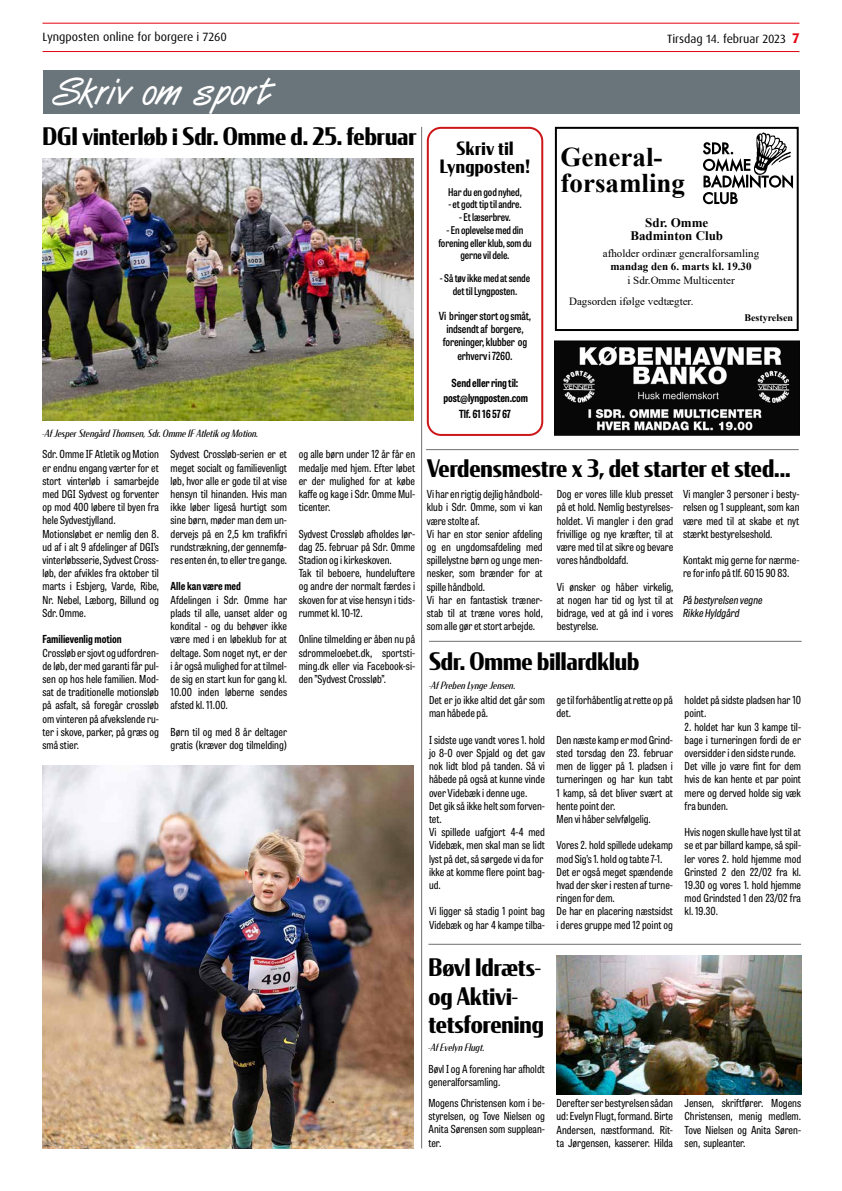
<style>
.page{position:relative;width:842px;height:1191px;background:#fff}
.page>*{position:absolute;margin:0;border:0;box-sizing:border-box;transform-origin:0 0}
.t1{font:37px "Van Dijk";color:#fff}
.t2{font:700 27px/26px "Times New Roman";color:#000}
.t3{font:700 24px/28.8px "Condor Cond";color:#000}
.t4{font:700 18.3px/18.3px "Condor Cond";letter-spacing:.02em;color:#000;text-align:center}
.t5{font:700 13px/13px "Times New Roman";color:#000;text-align:center}
.t6{font:12px "Dax Pro";color:#000}
.t7{font:600 11.2px/13.4px "Tablet Gothic Condensed";letter-spacing:-.01em;color:#000;text-align:center}
.t8{font:700 11.2px/15.2px "Tablet Gothic Condensed";letter-spacing:-.01em;color:#000;text-align:center}
.t9{font:11px/13.2px "Tablet Gothic Condensed";color:#000}
.t10{font:11px/21px "Times New Roman";color:#000}
.t11{font:700 11px "Tablet Gothic Condensed";color:#000}
.t12{font:italic 11px/13.2px "Tablet Gothic Condensed";color:#000}
.t13{font:700 11px "Times New Roman";color:#000}
.t14{font:600 10.6px/12.8px "Tablet Gothic Condensed";letter-spacing:-.01em;color:#000;text-align:center}
.t15{font:italic 10px "Condor Cond";letter-spacing:.02em;color:#000}
.t16{font:700 10px "Times New Roman";color:#000}
.s1{font-weight:700;font-size:14px;color:#e30312}
</style>
<div class="page">
<hr style="left:43px;top:23px;width:756px;height:1px;background:#e30312">
<hr style="left:43px;top:51px;width:756px;height:1px;background:#e30312">
<div style="left:43px;top:71px;width:757px;height:43px;background:#69747b"></div>
<img style="left:555px;top:340px;width:244px;height:96px">
<img style="left:43px;top:765px;width:371px;height:383px">
<img style="left:43px;top:158px;width:371px;height:262px">
<hr style="left:421px;top:127px;width:1px;height:1021px;background:#6f6f6f">
<hr style="left:428px;top:943px;width:373px;height:1px;background:#6f6f6f">
<img style="left:556px;top:955px;width:245px;height:139px">
<hr style="left:429px;top:641px;width:373px;height:1px;background:#6f6f6f">
<div style="left:555px;top:127px;width:244px;height:204px;border:2px solid #000"></div>
<svg style="left:703px;top:132px;width:90px;height:72px"></svg>
<hr style="left:426px;top:449px;width:373px;height:1px;background:#6f6f6f">
<div style="left:427px;top:127px;width:116px;height:309px;border:2px solid #cd1618;border-radius:13px"></div>
<p class="t6" style="left:43px;top:29px;width:186px">Lyngposten online for borgere i 7260</p>
<p class="t6" style="left:667px;top:31px;width:134px">Tirsdag 14. februar 2023 <span class="s1">7</span></p>
<h1 class="t1" style="left:50px;top:68px;width:221px">Skriv om sport</h1>
<h3 class="t3" style="left:43px;top:122px;width:375px">DGI vinterløb i Sdr. Omme d. 25. februar</h3>
<p class="t15" style="left:43px;top:427px;width:218px">-Af Jesper Stengård Thomsen, Sdr. Omme IF Atletik og Motion.</p>
<p class="t9" style="left:43px;top:447px;width:118px">Sdr. Omme IF Atletik og Motion er endnu engang værter for et stort vinterløb i samarbejde med DGI Sydvest og forventer op mod 400 løbere til byen fra hele Sydvestjylland.<br>Motionsløbet er nemlig den 8. ud af i alt 9 afdelinger af DGI’s vinterløbsserie, Sydvest Cross&shy;løb, der afvikles fra oktober til marts i Esbjerg, Varde, Ribe,<br>Nr. Nebel, Læborg, Billund og<br>Sdr. Omme.</p>
<p class="t11" style="left:43px;top:631px;width:81px">Familievenlig motion</p>
<p class="t9" style="left:43px;top:645px;width:118px;text-align:justify">Crossløb er sjovt og udfordren&shy;de løb, der med garanti får pul&shy;sen op hos hele familien. Mod&shy;sat de traditionelle motionsløb på asfalt, så foregår crossløb om vinteren på afvekslende ru&shy;ter i skove, parker, på græs og små stier.</p>
<p class="t9" style="left:171px;top:447px;width:118px;text-align:justify">Sydvest Crossløb-serien er et meget socialt og familievenligt løb, hvor alle er gode til at vise hensyn til hinanden. Hvis man ikke løber ligeså hurtigt som sine børn, møder man dem un&shy;dervejs på en 2,5 km trafikfri rundstrækning, der gennemfø&shy;res enten én, to eller tre gange.</p>
<p class="t11" style="left:171px;top:579px;width:72px">Alle kan være med</p>
<p class="t9" style="left:171px;top:592px;width:118px;text-align:justify">Afdelingen i Sdr. Omme har plads til alle, uanset alder og kondital - og du behøver ikke være med i en løbeklub for at deltage. Som noget nyt, er der i år også mulighed for at tilmel&shy;de sig en start kun for gang kl.<br>10.00 inden løberne sendes afsted kl. 11.00.</p>
<p class="t9" style="left:171px;top:724px;width:118px">Børn til og med 8 år deltager gratis (kræver dog tilmelding)</p>
<p class="t9" style="left:299px;top:447px;width:118px;text-align:justify">og alle børn under 12 år får en medalje med hjem. Efter løbet er der mulighed for at købe kaffe og kage i Sdr. Omme Mul&shy;ticenter.</p>
<p class="t9" style="left:299px;top:526px;width:118px">Sydvest Crossløb afholdes lør&shy;dag 25. februar på Sdr. Omme<br>Stadion og i kirkeskoven.<br>Tak til beboere, hundeluftere og andre der normalt færdes i skoven for at vise hensyn i tids&shy;rummet kl. 10-12.</p>
<p class="t9" style="left:299px;top:632px;width:118px;text-align:justify">Online tilmelding er åben nu på sdrommeloebet.dk, sportsti&shy;ming.dk eller via Facebook-si&shy;den ”Sydvest Crossløb”.</p>
<h3 class="t4" style="left:440px;top:139px;width:92px">Skriv til<br>Lyngposten!</h3>
<p class="t14" style="left:448px;top:185px;width:75px">Har du en god nyhed,</p>
<p class="t14" style="left:448px;top:198px;width:75px">- et godt tip til andre.</p>
<p class="t14" style="left:459px;top:210px;width:53px">- Et læserbrev.</p>
<p class="t14" style="left:438px;top:223px;width:95px">- En oplevelse med din forening eller klub, som du gerne vil dele.</p>
<p class="t14" style="left:440px;top:272px;width:92px">- Så tøv ikke med at sende det til Lyngposten.</p>
<p class="t7" style="left:439px;top:308px;width:94px">Vi bringer stort og småt, indsendt af borgere, foreninger, klubber og erhverv i 7260.</p>
<p class="t8" style="left:443px;top:374px;width:86px">Send eller ring til: post@lyngposten.com</p>
<p class="t8" style="left:459px;top:406px;width:53px">Tlf. 61 16 57 67</p>
<h2 class="t2" style="left:561px;top:143px;width:126px">General&shy;forsamling</h2>
<p class="t5" style="left:630px;top:216px;width:94px">Sdr. Omme<br>Badminton Club</p>
<p class="t10" style="left:603px;top:242px;width:158px">afholder ordinær generalforsamling</p>
<p class="t13" style="left:610px;top:259px;width:143px">mandag den 6. marts kl. 19.30</p>
<p class="t10" style="left:569px;top:269px;width:167px;text-indent:58px">i Sdr.Omme Multicenter<br>Dagsorden ifølge vedtægter.</p>
<p class="t16" style="left:744px;top:310px;width:50px">Bestyrelsen</p>
<h3 class="t3" style="left:427px;top:453px;width:365px">Verdensmestre x 3, det starter et sted...</h3>
<p class="t9" style="left:427px;top:487px;width:117px">Vi har en rigtig dejlig håndbold&shy;klub i Sdr. Omme, som vi kan være stolte af.<br>Vi har en stor senior afdeling og en ungdomsafdeling med spillelystne børn og unge men&shy;nesker, som brænder for at spille håndbold.<br>Vi har en fantastisk træner&shy;stab til at træne vores hold, som alle gør et stort arbejde.</p>
<p class="t9" style="left:557px;top:487px;width:118px;text-align:justify">Dog er vores lille klub presset på et hold. Nemlig bestyrelses&shy;holdet. Vi mangler i den grad frivillige og nye kræfter, til at være med til at sikre og bevare vores håndboldafd.</p>
<p class="t9" style="left:557px;top:579px;width:118px;text-align:justify">Vi ønsker og håber virkelig, at nogen har tid og lyst til at bidrage, ved at gå ind i vores bestyrelse.</p>
<h3 class="t3" style="left:429px;top:646px;width:212px">Sdr. Omme billardklub</h3>
<p class="t15" style="left:429px;top:678px;width:88px">-Af Preben Lynge Jensen.</p>
<p class="t9" style="left:429px;top:693px;width:117px">Det er jo ikke altid det går som man håbede på.</p>
<p class="t9" style="left:429px;top:732px;width:117px">I sidste uge vandt vores 1. hold jo 8-0 over Spjald og det gav nok lidt blod på tanden. Så vi håbede på også at kunne vinde over Videbæk i denne uge.<br>Det gik så ikke helt som forven&shy;tet.<br>Vi spillede uafgjort 4-4 med<br>Videbæk, men skal man se lidt lyst på det, så sørgede vi da for ikke at komme flere point bag&shy;ud.</p>
<p class="t9" style="left:429px;top:904px;width:117px">Vi ligger så stadig 1 point bag<br>Videbæk og har 4 kampe tilba-</p>
<p class="t9" style="left:556px;top:693px;width:118px">ge til forhåbentlig at rette op på det.</p>
<p class="t9" style="left:556px;top:732px;width:118px">Den næste kamp er mod Grind&shy;sted torsdag den 23. februar men de ligger på 1. pladsen i turneringen og har kun tabt<br>1 kamp, så det bliver svært at hente point der.<br>Men vi håber selvfølgelig.</p>
<p class="t9" style="left:556px;top:838px;width:118px">Vores 2. hold spillede udekamp mod Sig’s 1. hold og tabte 7-1.<br>Det er også meget spændende hvad der sker i resten af turne&shy;ringen for dem.<br>De har en placering næstsidst i deres gruppe med 12 point og</p>
<p class="t9" style="left:683px;top:487px;width:118px;text-align:justify">Vi mangler 3 personer i besty&shy;relsen og 1 suppleant, som kan være med til at skabe et nyt stærkt bestyrelseshold.</p>
<p class="t9" style="left:683px;top:553px;width:118px">Kontakt mig gerne for nærme&shy;re for info på tlf. 60 15 90 83.</p>
<p class="t12" style="left:683px;top:592px;width:81px">På bestyrelsen vegne<br>Rikke Hyldgård</p>
<p class="t9" style="left:685px;top:693px;width:118px">holdet på sidste pladsen har 10 point.</p>
<p class="t9" style="left:685px;top:719px;width:118px">2. holdet har kun 3 kampe til&shy;bage i turneringen fordi de er oversidder i den sidste runde.<br>Det ville jo være fint for dem hvis de kan hente et par point mere og derved holde sig væk fra bunden.</p>
<p class="t9" style="left:685px;top:825px;width:118px;text-align:justify">Hvis nogen skulle have lyst til at se et par billard kampe, så spil&shy;ler vores 2. hold hjemme mod Grinsted 2 den 22/02 fra kl.<br>19.30 og vores 1. hold hjemme mod Grindsted 1 den 23/02 fra kl. 19.30.</p>
<h3 class="t3" style="left:428px;top:951px;width:117px">Bøvl Idræts&shy;og Aktivi&shy;tetsforening</h3>
<p class="t15" style="left:428px;top:1041px;width:58px">-Af Evelyn Flugt.</p>
<p class="t9" style="left:428px;top:1061px;width:118px">Bøvl I og A forening har afholdt generalforsamling.</p>
<p class="t9" style="left:428px;top:1096px;width:118px;text-align:justify">Mogens Christensen kom i be&shy;styrelsen, og Tove Nielsen og Anita Sørensen som supplean&shy;ter.</p>
<p class="t9" style="left:556px;top:1096px;width:118px;text-align:justify">Derefter ser bestyrelsen sådan ud: Evelyn Flugt, formand. Birte Andersen, næstformand. Rit&shy;ta Jørgensen, kasserer. Hilda</p>
<p class="t9" style="left:685px;top:1096px;width:118px;text-align:justify">Jensen, skriftfører. Mogens Christensen, menig medlem.<br>Tove Nielsen og Anita Søren&shy;sen, supleanter.</p>
</div>
